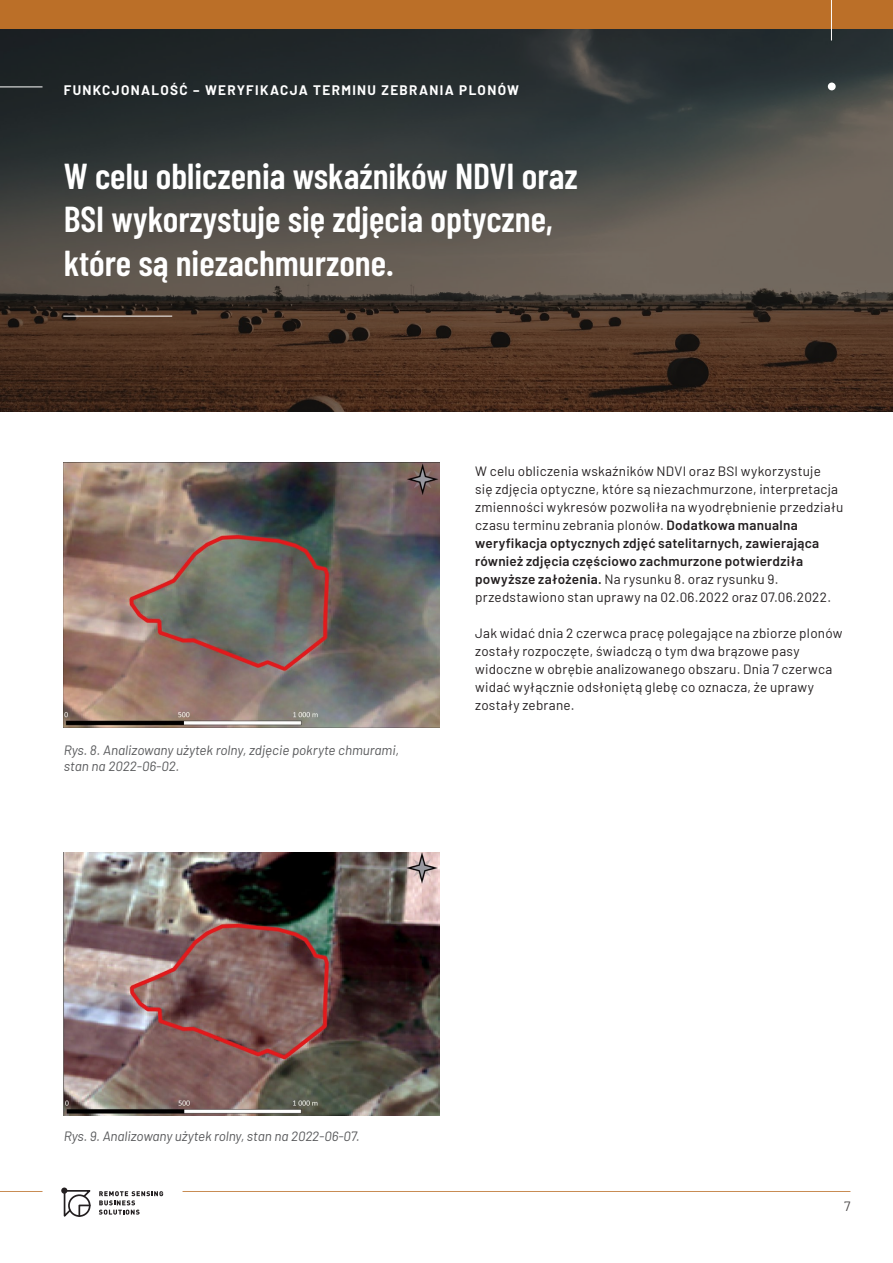
<style>
.page{position:relative;width:893px;height:1263px;background:#fff}
.page>*{position:absolute;margin:0;border:0;box-sizing:border-box;transform-origin:0 0}
.t1{font:600 36px/43.2px "Barlow Condensed";color:#fff}
.t2{font:13.5px/18px "Barlow";letter-spacing:.02em;color:#231f20}
.t3{font:italic 13.5px/16.2px "Barlow";letter-spacing:-.005em;color:#57585a}
.t4{font:700 13.5px "Barlow";letter-spacing:.1em;color:#fff}
.s1{font-weight:600}
</style>
<div class="page">
<hr style="left:0;top:1191px;width:43px;height:1px;background:#bb6f28">
<hr style="left:183px;top:1191px;width:667px;height:1px;background:#bb6f28">
<svg style="left:61px;top:1187px;width:6px;height:7px"></svg>
<svg style="left:63px;top:1189px;width:100px;height:28px"></svg>
<img style="left:0;top:28px;width:893px;height:383px">
<hr style="left:63px;top:316px;width:109px;height:1px;background:#fff">
<img style="left:64px;top:463px;width:375px;height:264px">
<img style="left:64px;top:852px;width:375px;height:263px">
<div style="left:828px;top:83px;width:8px;height:7px;background:#fff;border-radius:50%"></div>
<div style="left:0;top:0;width:893px;height:28px;background:#bb6f28"></div>
<hr style="left:0;top:87px;width:43px;height:1px;background:#fff">
<hr style="left:831px;top:0;width:1px;height:41px;background:#fff">
<p class="t4" style="left:64px;top:81px;width:457px">FUNKCJONALOŚĆ – WERYFIKACJA TERMINU ZEBRANIA PLONÓW</p>
<h1 class="t1" style="left:64px;top:152px;width:515px">W celu obliczenia wskaźników NDVI oraz<br>BSI wykorzystuje się zdjęcia optyczne, które są niezachmurzone.</h1>
<p class="t3" style="left:64px;top:741px;width:337px">Rys. 8. Analizowany użytek rolny, zdjęcie pokryte chmurami, stan na 2022-06-02.</p>
<p class="t2" style="left:475px;top:461px;width:370px">W celu obliczenia wskaźników NDVI oraz BSI wykorzystuje<br>się zdjęcia optyczne, które są niezachmurzone, interpretacja zmienności wykresów pozwoliła na wyodrębnienie przedziału czasu terminu zebrania plonów. <span class="s1">Dodatkowa manualna weryfikacja optycznych zdjęć satelitarnych, zawierająca również zdjęcia częściowo zachmurzone potwierdziła powyższe założenia.</span> Na rysunku 8. oraz rysunku 9. przedstawiono stan uprawy na 02.06.2022 oraz 07.06.2022.</p>
<p class="t2" style="left:475px;top:623px;width:369px">Jak widać dnia 2 czerwca pracę polegające na zbiorze plonów zostały rozpoczęte, świadczą o tym dwa brązowe pasy widoczne w obrębie analizowanego obszaru. Dnia 7 czerwca widać wyłącznie odsłoniętą glebę co oznacza, że uprawy zostały zebrane.</p>
<p class="t3" style="left:64px;top:1127px;width:297px">Rys. 9. Analizowany użytek rolny, stan na 2022-06-07.</p>
<p class="t2" style="left:844px;top:1196px;width:8px">7</p>
</div>
